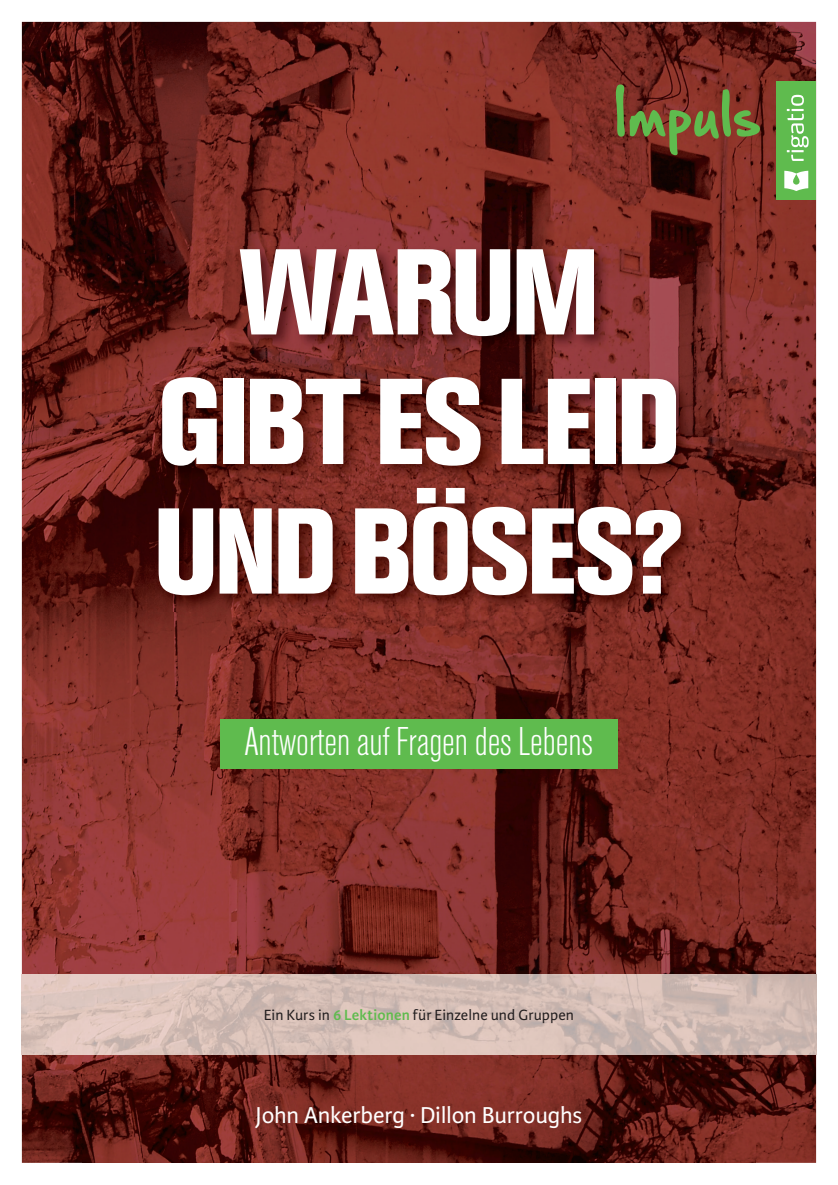
<style>
.page{position:relative;width:838px;height:1185px;background:#fff}
.page>*{position:absolute;margin:0;border:0;box-sizing:border-box;transform-origin:0 0}
.t1{font:800 condensed 127.75px/129.5px "Ancona";letter-spacing:-.03em;color:#fff;text-align:center}
.t2{font:50.75px "Hand Of Sean Demo";letter-spacing:-.01em;color:#5fbb4e}
.t3{font:300 condensed 42px "Ancona";color:#fff}
.t4{font:24.5px "Karmina Sans Basic";letter-spacing:-.005em;color:#fff}
.t5{font:15.75px "Karmina Sans Basic";letter-spacing:.005em;color:#231f20}
.s1{font-weight:600;color:#5fbb4e}
</style>
<div class="page">
<img style="left:22px;top:22px;width:794px;height:239px">
<img style="left:22px;top:261px;width:182px;height:714px">
<img style="left:694px;top:261px;width:122px;height:714px">
<img style="left:204px;top:611px;width:490px;height:364px">
<img style="left:22px;top:1054px;width:60px;height:109px">
<img style="left:755px;top:1054px;width:61px;height:109px">
<img style="left:82px;top:1054px;width:673px;height:109px">
<div style="left:776px;top:81px;width:40px;height:119px;background:#5fbb4e"></div>
<svg style="left:784px;top:171px;width:24px;height:20px"></svg>
<svg style="left:786px;top:95px;width:22px;height:66px"></svg>
<img style="left:22px;top:975px;width:794px;height:79px">
<img style="left:156px;top:246px;width:541px;height:365px">
<div style="left:220px;top:719px;width:397px;height:50px;background:#5fbb4e"></div>
<h2 class="t2" style="left:615px;top:89px;width:148px">Impuls</h2>
<h1 class="t1" style="left:153px;top:226px;width:532px">WARUM<br>GIBT ES LEID<br>UND BÖSES?</h1>
<h3 class="t3" style="left:245px;top:719px;width:349px">Antworten auf Fragen des Lebens</h3>
<p class="t5" style="left:264px;top:1006px;width:311px">Ein Kurs in <span class="s1">6 Lektionen</span> für Einzelne und Gruppen</p>
<h3 class="t4" style="left:255px;top:1101px;width:328px">John Ankerberg · Dillon Burroughs</h3>
</div>
